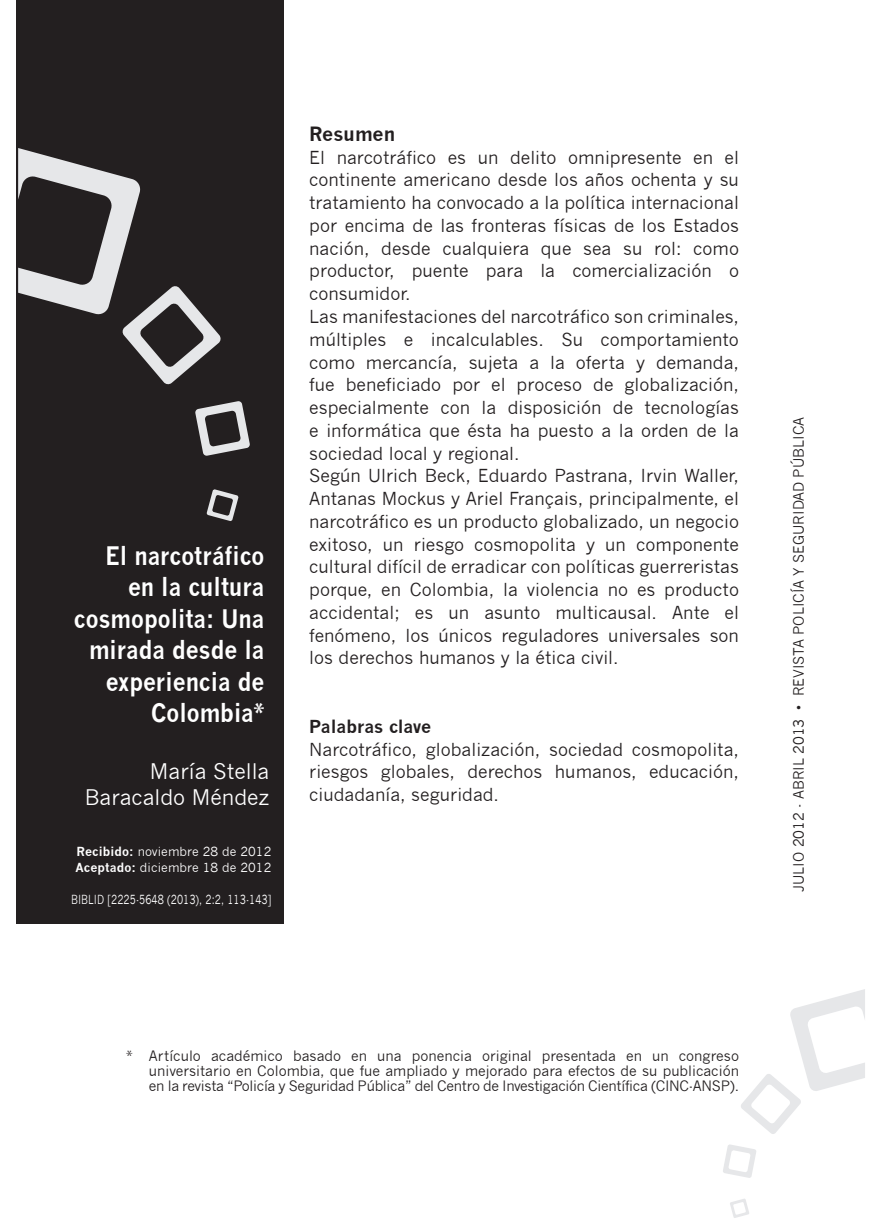
<style>
.page{position:relative;width:875px;height:1223px;background:#fff}
.page>*{position:absolute;margin:0;border:0;box-sizing:border-box;transform-origin:0 0}
.t1{font:700 24.85px/31.5px "News Gothic";color:#fff;text-align:right;scale:.9 1}
.t2{font:21px/26.4px "News Gothic";color:#fff;text-align:right}
.t3{font:700 19.25px "News Gothic";color:#231f20}
.t4{font:17.5px/22.8px "News Gothic";color:#231f20}
.t5{font:700 17.5px "News Gothic";color:#231f20}
.t6{font:14px/15.4px "News Gothic";letter-spacing:-.02em;color:#231f20;text-align:justify}
.t7{font:14px "News Gothic";color:#231f20}
.t8{font:12.25px/15.9px "News Gothic";letter-spacing:.01em;color:#fff}
.t9{font:12.25px "News Gothic";letter-spacing:.01em;color:#fff;scale:.8 1}
.s1{font-weight:700}
</style>
<div class="page">
<svg style="left:741px;top:989px;width:124px;height:145px"></svg>
<svg style="left:723px;top:1144px;width:33px;height:33px"></svg>
<svg style="left:730px;top:1199px;width:19px;height:18px"></svg>
<div style="left:17px;top:0;width:267px;height:923px;background:#231f20"></div>
<svg style="left:18px;top:148px;width:203px;height:237px"></svg>
<svg style="left:195px;top:401px;width:55px;height:55px"></svg>
<svg style="left:206px;top:489px;width:33px;height:32px"></svg>
<h1 class="t1" style="left:74px;top:539px;width:213px">El narcotráfico en la cultura cosmopolita: Una mirada desde la experiencia de<br>Colombia*</h1>
<p class="t2" style="left:85px;top:758px;width:186px">María Stella<br>Baracaldo Méndez</p>
<p class="t8" style="left:75px;top:843px;width:197px"><span class="s1">Recibido:</span> noviembre 28 de 2012<br><span class="s1">Aceptado:</span> diciembre 18 de 2012</p>
<p class="t9" style="left:71px;top:892px;width:252px">BIBLID [2225-5648 (2013), 2:2, 113-143]</p>
<p class="t3" style="left:309px;top:122px;width:87px">Resumen</p>
<p class="t4" style="left:309px;top:146px;width:431px">El narcotráfico es un delito omnipresente en el continente americano desde los años ochenta y su tratamiento ha convocado a la política internacional por encima de las fronteras físicas de los Estados nación, desde cualquiera que sea su rol: como productor, puente para la comercialización o consumidor.<br>Las manifestaciones del narcotráfico son criminales, múltiples e incalculables. Su comportamiento como mercancía, sujeta a la oferta y demanda, fue beneficiado por el proceso de globalización, especialmente con la disposición de tecnologías e informática que ésta ha puesto a la orden de la sociedad local y regional.<br>Según Ulrich Beck, Eduardo Pastrana, Irvin Waller, Antanas Mockus y Ariel Français, principalmente, el narcotráfico es un producto globalizado, un negocio exitoso, un riesgo cosmopolita y un componente cultural difícil de erradicar con políticas guerreristas porque, en Colombia, la violencia no es producto accidental; es un asunto multicausal. Ante el fenómeno, los únicos reguladores universales son los derechos humanos y la ética civil.</p>
<p class="t5" style="left:309px;top:715px;width:123px">Palabras clave</p>
<p class="t4" style="left:309px;top:737px;width:431px;text-align:justify">Narcotráfico, globalización, sociedad cosmopolita, riesgos globales, derechos humanos, educación, ciudadanía, seguridad.</p>
<p class="t7" style="left:790px;top:891px;width:476px;rotate:-90deg">JULIO 2012 - ABRIL 2013 • REVISTA POLICÍA Y SEGURIDAD PÚBLICA</p>
<p class="t6" style="left:149px;top:1047px;width:591px;text-indent:-23px">* Artículo académico basado en una ponencia original presentada en un congreso universitario en Colombia, que fue ampliado y mejorado para efectos de su publicación en la revista “Policía y Seguridad Pública” del Centro de Investigación Científica (CINC-ANSP).</p>
</div>
